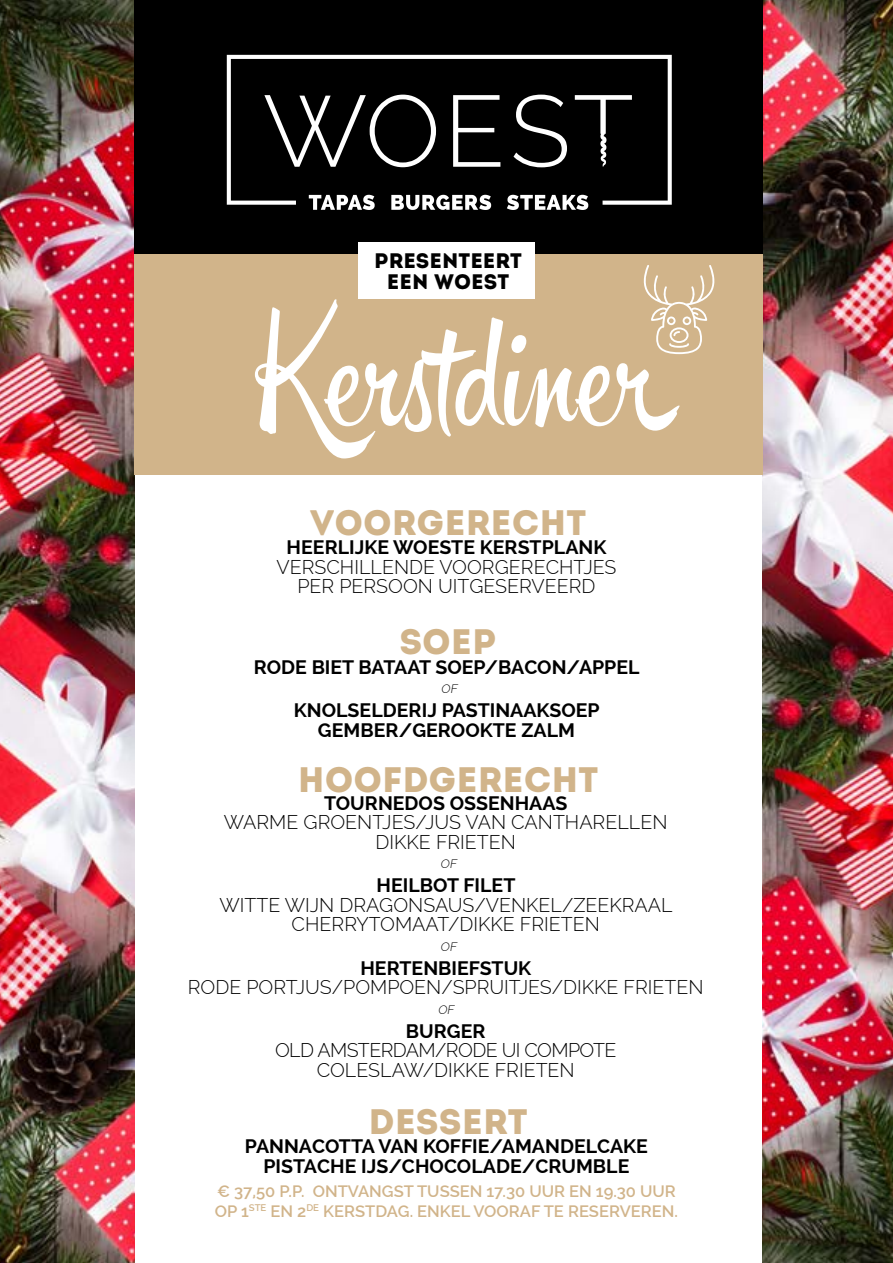
<style>
.page{position:relative;width:893px;height:1263px;background:#fff}
.page>*{position:absolute;margin:0;border:0;box-sizing:border-box;transform-origin:0 0}
.t1{font:135.75px "Hipster Script Pro";color:#fff}
.t2{font:35.4px "Intro";color:#d1b48a}
.t3{font:21px/21px "Intro";color:#000;text-align:center}
.t4{font:700 19.5px/19.5px "Raleway";color:#000;text-align:center}
.t5{font:300 19.5px/19.5px "Raleway";color:#000;text-align:center}
.t6{font:300 19.5px/19.5px "Raleway";letter-spacing:-.03em;color:#000;text-align:center}
.t7{font:600 16.5px/19.5px "Raleway";color:#d1b48a}
.t8{font:italic 300 12px "Raleway";color:#000}
</style>
<div class="page">
<img style="left:763px;top:0;width:130px;height:1263px">
<img style="left:0;top:0;width:135px;height:1263px">
<div style="left:134px;top:0;width:628px;height:330px;background:#000"></div>
<svg style="left:227px;top:55px;width:445px;height:150px"></svg>
<svg style="left:309px;top:195px;width:279px;height:15px"></svg>
<svg style="left:264px;top:95px;width:172px;height:72px"></svg>
<svg style="left:453px;top:95px;width:47px;height:72px"></svg>
<svg style="left:513px;top:95px;width:54px;height:72px"></svg>
<svg style="left:575px;top:95px;width:57px;height:72px"></svg>
<div style="left:134px;top:254px;width:628px;height:221px;background:#d1b48a"></div>
<div style="left:358px;top:243px;width:176px;height:56px;background:#fff"></div>
<svg style="left:643px;top:265px;width:72px;height:89px"></svg>
<p class="t3" style="left:374px;top:250px;width:149px">PRESENTEERT<br>EEN WOEST</p>
<h1 class="t1" style="left:254px;top:295px;width:429px">Kerstdiner</h1>
<h2 class="t2" style="left:310px;top:501px;width:278px">VOORGERECHT</h2>
<p class="t4" style="left:287px;top:538px;width:321px">HEERLIJKE WOESTE KERSTPLANK</p>
<p class="t5" style="left:276px;top:557px;width:341px">VERSCHILLENDE VOORGERECHTJES<br>PER PERSOON UITGESERVEERD</p>
<h2 class="t2" style="left:399px;top:620px;width:99px">SOEP</h2>
<p class="t4" style="left:254px;top:657px;width:387px">RODE BIET BATAAT SOEP/BACON/APPEL</p>
<p class="t8" style="left:441px;top:682px;width:20px">OF</p>
<p class="t4" style="left:294px;top:701px;width:307px">KNOLSELDERIJ PASTINAAKSOEP<br>GEMBER/GEROOKTE ZALM</p>
<h2 class="t2" style="left:298px;top:758px;width:302px">HOOFDGERECHT</h2>
<p class="t4" style="left:324px;top:793px;width:245px">TOURNEDOS OSSENHAAS</p>
<p class="t5" style="left:224px;top:813px;width:445px">WARME GROENTJES/JUS VAN CANTHARELLEN<br>DIKKE FRIETEN</p>
<p class="t8" style="left:440px;top:857px;width:20px">OF</p>
<p class="t4" style="left:377px;top:876px;width:140px">HEILBOT FILET</p>
<p class="t5" style="left:219px;top:895px;width:455px">WITTE WIJN DRAGONSAUS/VENKEL/ZEEKRAAL<br>CHERRYTOMAAT/DIKKE FRIETEN</p>
<p class="t8" style="left:440px;top:940px;width:20px">OF</p>
<p class="t4" style="left:360px;top:958px;width:172px">HERTENBIEFSTUK</p>
<p class="t5" style="left:188px;top:978px;width:517px">RODE PORTJUS/POMPOEN/SPRUITJES/DIKKE FRIETEN</p>
<p class="t8" style="left:438px;top:1003px;width:20px">OF</p>
<p class="t4" style="left:406px;top:1021px;width:81px">BURGER</p>
<p class="t6" style="left:275px;top:1041px;width:343px">OLD AMSTERDAM/RODE UI COMPOTE<br>COLESLAW/DIKKE FRIETEN</p>
<h2 class="t2" style="left:368px;top:1100px;width:161px">DESSERT</h2>
<p class="t4" style="left:245px;top:1137px;width:405px">PANNACOTTA VAN KOFFIE/AMANDELCAKE<br>PISTACHE IJS/CHOCOLADE/CRUMBLE</p>
<p class="t7" style="left:215px;top:1181px;width:465px">€ 37,50 P.P. ONTVANGST TUSSEN 17.30 UUR EN 19.30 UUR<br>OP 1<sup>STE</sup> EN 2<sup>DE</sup> KERSTDAG. ENKEL VOORAF TE RESERVEREN.</p>
</div>
